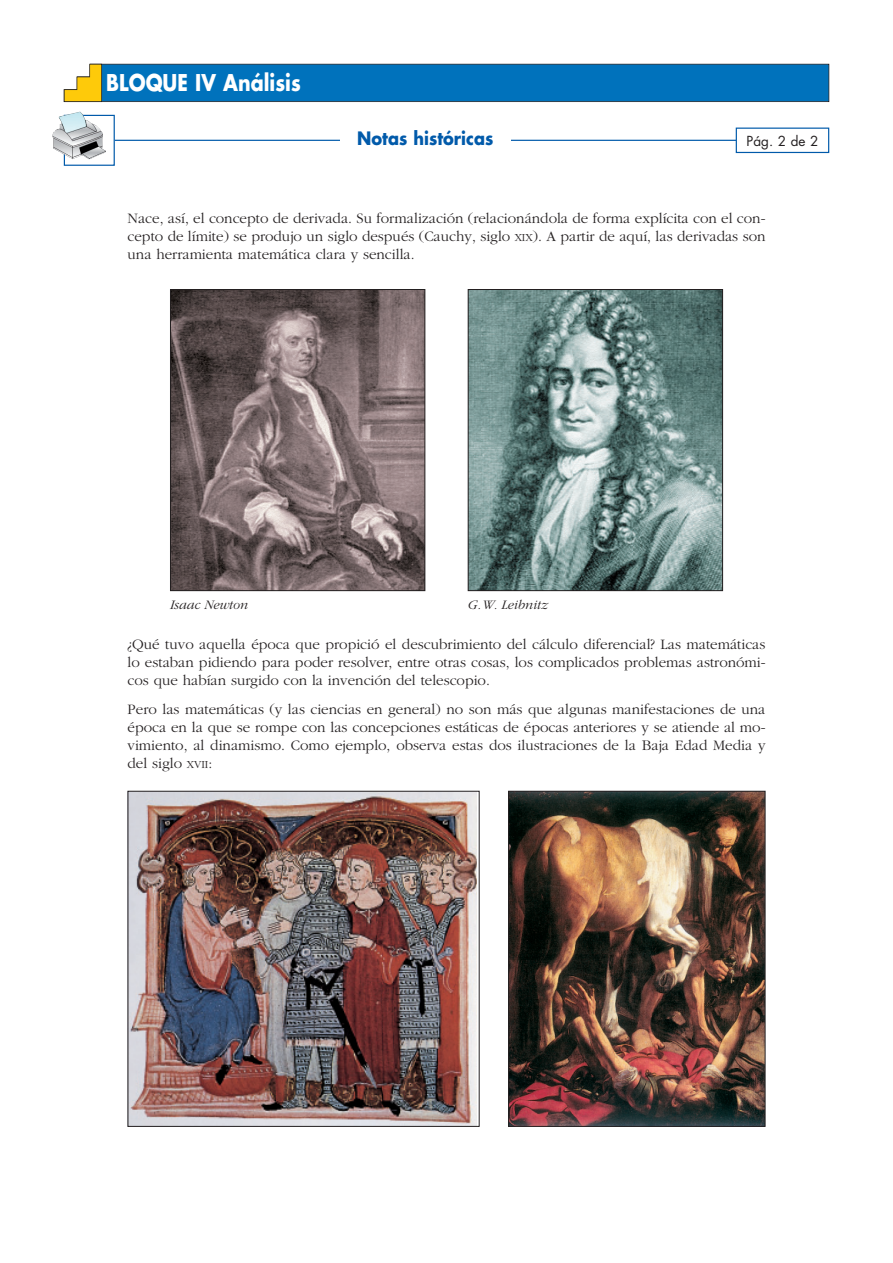
<style>
.page{position:relative;width:893px;height:1263px;background:#fff}
.page>*{position:absolute;margin:0;border:0;box-sizing:border-box;transform-origin:0 0}
.t1{font:700 22.5px "Futura";color:#fff;scale:.85 1}
.t2{font:700 18px "Futura";color:#015aaa;scale:.9 1}
.t3{font:300 15px/18px "Garamond";color:#231f20;text-align:justify}
.t4{font:italic 300 13.5px "Garamond";color:#231f20}
.t5{font:13.5px "Futura";color:#231f20}
.s1{font-size:11.25px}
</style>
<div class="page">
<svg style="left:115px;top:127px;width:715px;height:27px"></svg>
<div style="left:340px;top:115px;width:170px;height:51px;background:#fff"></div>
<div style="left:64px;top:115px;width:51px;height:51px;border:1px solid #015aaa"></div>
<img style="left:52px;top:112px;width:54px;height:47px">
<svg style="left:64px;top:64px;width:765px;height:38px;background:#0d74b2"></svg>
<img style="left:172px;top:291px;width:251px;height:298px">
<div style="left:170px;top:289px;width:255px;height:302px;border:1px solid #231f20"></div>
<img style="left:470px;top:291px;width:251px;height:298px">
<div style="left:468px;top:289px;width:255px;height:302px;border:1px solid #231f20"></div>
<img style="left:130px;top:793px;width:346px;height:332px">
<div style="left:128px;top:791px;width:351px;height:336px;border:1px solid #231f20"></div>
<img style="left:510px;top:793px;width:253px;height:332px">
<div style="left:508px;top:791px;width:257px;height:336px;border:1px solid #231f20"></div>
<h1 class="t1" style="left:106px;top:72px;width:230px">BLOQUE IV Análisis</h1>
<p class="t2" style="left:357px;top:131px;width:153px">Notas históricas</p>
<p class="t5" style="left:747px;top:134px;width:73px">Pág. 2 de 2</p>
<p class="t3" style="left:128px;top:211px;width:639px">Nace, así, el concepto de derivada. Su formalización (relacionándola de forma explícita con el con&shy;cepto de límite) se produjo un siglo después (Cauchy, siglo <span class="s1">XIX</span>). A partir de aquí, las derivadas son una herramienta matemática clara y sencilla.</p>
<p class="t4" style="left:170px;top:600px;width:80px">Isaac Newton</p>
<p class="t4" style="left:468px;top:600px;width:82px">G.W. Leibnitz</p>
<p class="t3" style="left:128px;top:637px;width:639px">¿Qué tuvo aquella época que propició el descubrimiento del cálculo diferencial? Las matemáticas lo estaban pidiendo para poder resolver, entre otras cosas, los complicados problemas astronómi&shy;cos que habían surgido con la invención del telescopio.</p>
<p class="t3" style="left:128px;top:701px;width:639px">Pero las matemáticas (y las ciencias en general) no son más que algunas manifestaciones de una época en la que se rompe con las concepciones estáticas de épocas anteriores y se atiende al mo&shy;vimiento, al dinamismo. Como ejemplo, observa estas dos ilustraciones de la Baja Edad Media y del siglo <span class="s1">XVII</span>:</p>
</div>
